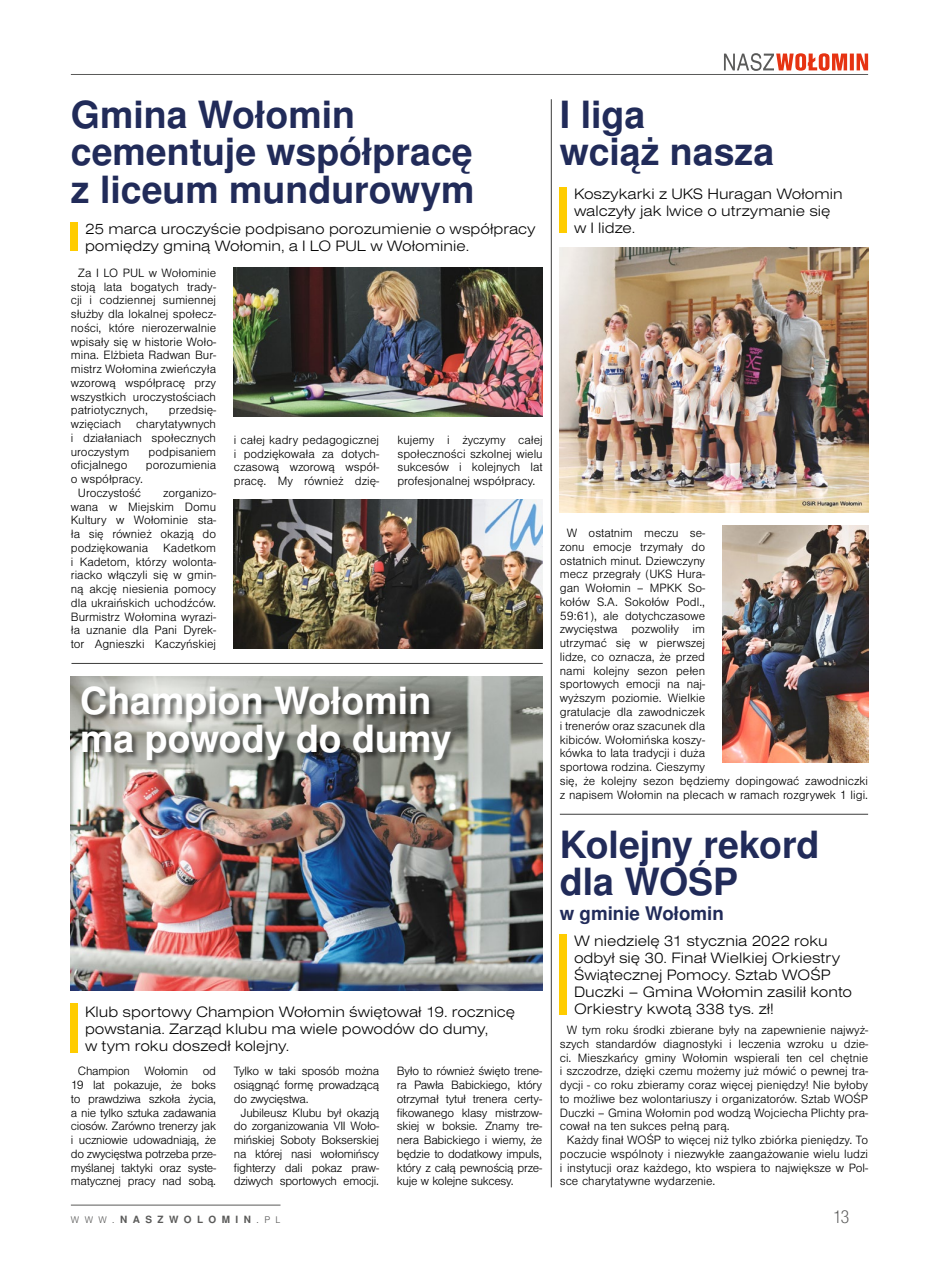
<style>
.page{position:relative;width:939px;height:1276px;background:#fff}
.page>*{position:absolute;margin:0;border:0;box-sizing:border-box;transform-origin:0 0}
.t1{font:700 37.5px/37.5px "Nimbus San LOT";color:#212b59}
.t2{font:700 37.5px/37.5px "Nimbus San LOT";color:#fff}
.t3{font:700 18.75px "Nimbus San LOT";color:#212b59}
.t4{font:18.75px "Nimbus San DOT Lig Con";color:#5a5a59}
.t5{font:300 expanded 15.62px/16.9px "Nimbus San TOT";color:#000}
.t6{font:300 12.5px/13.8px "Nimbus San TOT";color:#000;text-align:justify}
.t7{font:300 12.5px/13.8px "Nimbus San TOT";letter-spacing:-.02em;color:#000;text-align:center}
.t8{font:700 10px "Nimbus San LOT";letter-spacing:.55em;color:#5a5a59}
.s1{font-family:"Nimbus San TOT";font-weight:300}
</style>
<div class="page">
<hr style="left:71px;top:1204px;width:210px;height:1px;background:#5a5a59">
<hr style="left:71px;top:74px;width:797px;height:1px;background:#5a5a59">
<svg style="left:724px;top:53px;width:144px;height:18px"></svg>
<div style="left:71px;top:222px;width:7px;height:29px;background:#fc0"></div>
<div style="left:71px;top:1003px;width:7px;height:49px;background:#fc0"></div>
<div style="left:560px;top:934px;width:7px;height:81px;background:#fc0"></div>
<div style="left:560px;top:187px;width:7px;height:45px;background:#fc0"></div>
<hr style="left:551px;top:99px;width:1px;height:1088px;background:#3c3c3b">
<hr style="left:71px;top:663px;width:472px;height:1px;background:#3c3c3b">
<hr style="left:560px;top:814px;width:308px;height:1px;background:#3c3c3b">
<img style="left:71px;top:676px;width:471px;height:314px">
<div style="left:81px;top:685px;width:377px;height:82px;background:#000;opacity:.5"></div>
<img style="left:234px;top:267px;width:309px;height:149px">
<img style="left:234px;top:499px;width:308px;height:149px">
<img style="left:723px;top:525px;width:145px;height:238px">
<img style="left:560px;top:248px;width:308px;height:264px">
<h1 class="t1" style="left:71px;top:97px;width:405px">Gmina Wołomin cementuje współpracę z liceum mundurowym</h1>
<p class="t5" style="left:85px;top:221px;width:452px">25 marca uroczyście podpisano porozumienie o współpracy pomiędzy gminą Wołomin, a I LO PUL w Wołominie.</p>
<p class="t6" style="left:71px;top:266px;width:147px;text-indent:7px">Za I LO PUL w Wołominie stoją lata bogatych trady&shy;cji i codziennej sumiennej służby dla lokalnej społecz&shy;ności, które nierozerwalnie wpisały się w historie Woło&shy;mina. Elżbieta Radwan Bur&shy;mistrz Wołomina zwieńczyła wzorową współpracę przy wszystkich uroczystościach patriotycznych,</p>
<p class="t6" style="left:71px;top:404px;width:147px;text-indent:98px">przedsię&shy;wzięciach charytatywnych i działaniach społecznych uroczystym</p>
<p class="t6" style="left:234px;top:433px;width:147px">i całej kadry pedagogicznej i podziękowała za dotych&shy;czasową wzorową współ&shy;pracę. My również dzię-</p>
<p class="t6" style="left:397px;top:433px;width:147px">kujemy i życzymy całej społeczności szkolnej wielu sukcesów i kolejnych lat profesjonalnej współpracy.</p>
<p class="t6" style="left:149px;top:445px;width:69px">podpisaniem</p>
<p class="t6" style="left:71px;top:459px;width:58px">oficjalnego</p>
<p class="t6" style="left:146px;top:459px;width:72px">porozumienia</p>
<p class="t6" style="left:71px;top:472px;width:74px;text-align:center">o współpracy.<br>Uroczystość</p>
<p class="t6" style="left:71px;top:486px;width:147px;text-indent:92px">zorganizo&shy;wana w Miejskim Domu Kultury w Wołominie sta&shy;ła się również okazją do podziękowania Kadetkom i Kadetom, którzy wolonta&shy;riacko włączyli się w gmin&shy;ną akcję niesienia pomocy dla ukraińskich uchodźców.<br>Burmistrz Wołomina wyrazi&shy;ła uznanie dla Pani Dyrek&shy;tor Agnieszki Kaczyńskiej</p>
<h1 class="t2" style="left:80px;top:683px;width:373px">Champion Wołomin ma powody do dumy</h1>
<p class="t5" style="left:85px;top:1003px;width:432px">Klub sportowy Champion Wołomin świętował 19. rocznicę powstania. Zarząd klubu ma wiele powodów do dumy,<br>w tym roku doszedł kolejny.</p>
<p class="t7" style="left:71px;top:1064px;width:147px">Champion Wołomin od<br>19 lat pokazuje, że boks to prawdziwa szkoła życia, a nie tylko sztuka zadawania ciosów. Zarówno trenerzy jak i uczniowie udowadniają, że do zwycięstwa potrzeba prze&shy;myślanej taktyki oraz syste&shy;matycznej pracy nad sobą.</p>
<p class="t7" style="left:234px;top:1064px;width:147px">Tylko w taki sposób można</p>
<p class="t6" style="left:397px;top:1064px;width:147px">Było to również święto trene&shy;ra Pawła Babickiego, który otrzymał tytuł trenera certy&shy;fikowanego klasy mistrzow&shy;skiej w boksie. Znamy tre&shy;nera Babickiego i wiemy, że będzie to dodatkowy impuls, który z całą pewnością prze&shy;kuje w kolejne sukcesy.</p>
<p class="t7" style="left:234px;top:1078px;width:147px">osiągnąć formę prowadzącą</p>
<p class="t7" style="left:234px;top:1092px;width:76px">do zwycięstwa.</p>
<p class="t7" style="left:241px;top:1106px;width:140px">Jubileusz Klubu był okazją</p>
<p class="t7" style="left:234px;top:1119px;width:147px">do zorganizowania VII Woło-</p>
<p class="t7" style="left:234px;top:1133px;width:147px">mińskiej Soboty Bokserskiej</p>
<p class="t7" style="left:234px;top:1147px;width:147px">na której nasi wołomińscy</p>
<p class="t7" style="left:234px;top:1161px;width:147px">fighterzy dali pokaz praw-</p>
<p class="t7" style="left:234px;top:1174px;width:147px">dziwych sportowych emocji.</p>
<h1 class="t1" style="left:560px;top:97px;width:216px">I liga<br>wciąż nasza</h1>
<p class="t5" style="left:574px;top:186px;width:270px">Koszykarki z UKS Huragan Wołomin walczyły jak lwice o utrzymanie się w I lidze.</p>
<p class="t6" style="left:560px;top:526px;width:310px;text-align:left;text-indent:7px">W ostatnim meczu se-<br>zonu emocje trzymały do<br>ostatnich minut. Dziewczyny<br>mecz przegrały (UKS Hura-<br>gan Wołomin – MPKK So-<br>kołów S.A. Sokołów Podl.,<br>59:61), ale dotychczasowe<br>zwycięstwa pozwoliły im<br>utrzymać się w pierwszej<br>lidze, co oznacza, że przed<br>nami kolejny sezon pełen<br>sportowych emocji na naj-<br>wyższym poziomie. Wielkie<br>gratulacje dla zawodniczek<br>i trenerów oraz szacunek dla<br>kibiców. Wołomińska koszy-<br>kówka to lata tradycji i duża<br>sportowa rodzina. Cieszymy<br>się, że kolejny sezon będziemy dopingować zawodniczki z napisem Wołomin na plecach w ramach rozgrywek 1 ligi.</p>
<h1 class="t1" style="left:560px;top:827px;width:261px">Kolejny rekord dla WOŚP</h1>
<h2 class="t3" style="left:560px;top:902px;width:166px">w gminie Wołomin</h2>
<p class="t5" style="left:574px;top:933px;width:280px">W niedzielę 31 stycznia 2022 roku odbył się 30. Finał Wielkiej Orkiestry Świątecznej Pomocy. Sztab WOŚP Duczki – Gmina Wołomin zasilił konto Orkiestry kwotą 338 tys. zł!</p>
<p class="t6" style="left:567px;top:1023px;width:303px">W tym roku środki zbierane były na zapewnienie najwyż-</p>
<p class="t6" style="left:560px;top:1037px;width:310px">szych standardów diagnostyki i leczenia wzroku u dzie-</p>
<p class="t6" style="left:560px;top:1051px;width:310px">ci. Mieszkańcy gminy Wołomin wspierali ten cel chętnie</p>
<p class="t6" style="left:560px;top:1064px;width:310px">i szczodrze, dzięki czemu możemy już mówić o pewnej tra-</p>
<p class="t6" style="left:560px;top:1078px;width:310px">dycji - co roku zbieramy coraz więcej pieniędzy! Nie byłoby</p>
<p class="t6" style="left:560px;top:1092px;width:310px">to możliwe bez wolontariuszy i organizatorów. Sztab WOŚP</p>
<p class="t6" style="left:560px;top:1106px;width:310px">Duczki – Gmina Wołomin pod wodzą Wojciecha Plichty pra-</p>
<p class="t6" style="left:560px;top:1119px;width:171px">cował na ten sukces pełną parą.</p>
<p class="t6" style="left:567px;top:1133px;width:303px">Każdy finał WOŚP to więcej niż tylko zbiórka pieniędzy. To</p>
<p class="t6" style="left:560px;top:1147px;width:310px">poczucie wspólnoty i niezwykłe zaangażowanie wielu ludzi</p>
<p class="t6" style="left:560px;top:1161px;width:310px">i instytucji oraz każdego, kto wspiera to największe w Pol-</p>
<p class="t6" style="left:560px;top:1174px;width:157px">sce charytatywne wydarzenie.</p>
<p class="t8" style="left:71px;top:1213px;width:211px"><span class="s1">WWW.</span>NASZWOLOMIN<span class="s1">.PL</span></p>
<h2 class="t4" style="left:833px;top:1206px;width:18px">13</h2>
</div>
